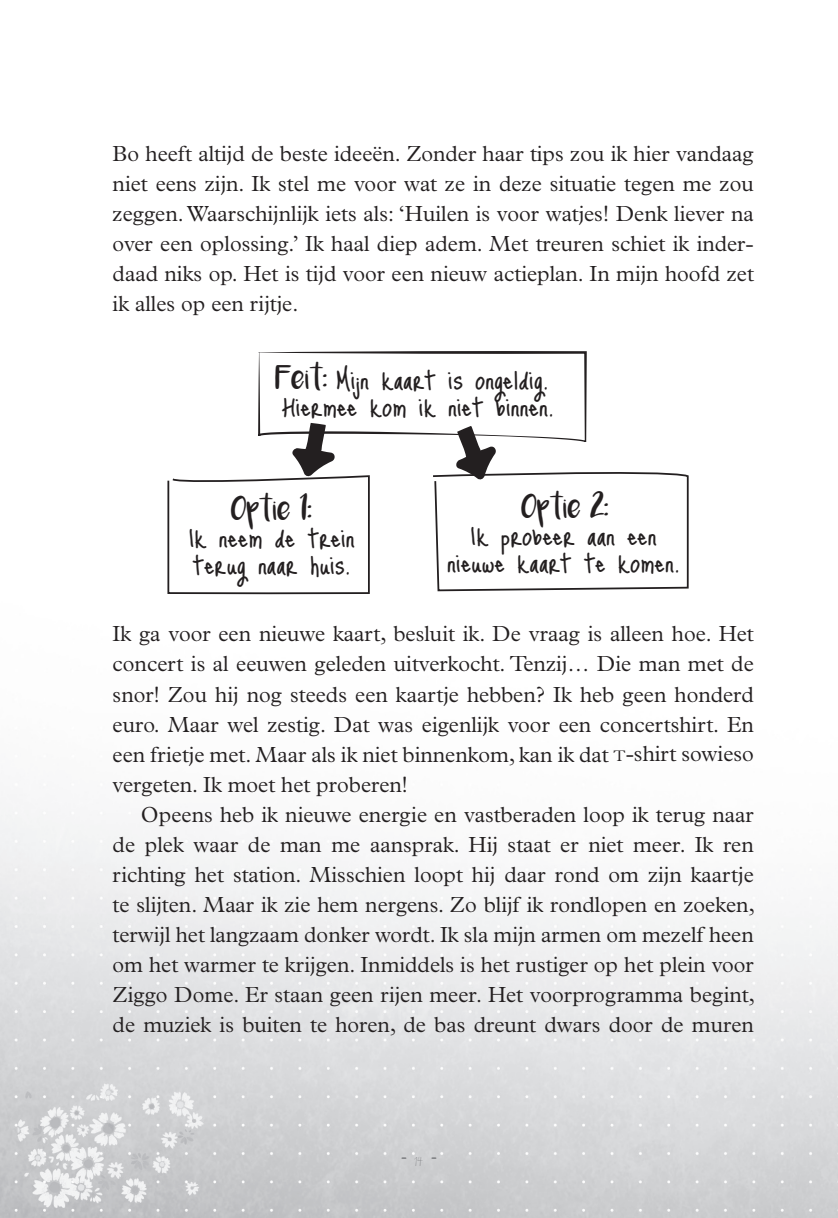
<style>
.page{position:relative;width:838px;height:1218px;background:#fff}
.page>*{position:absolute;margin:0;border:0;box-sizing:border-box;transform-origin:0 0}
.t1{font:41.4px "Just Me Again Down Here";color:#231f20}
.t2{font:300 22px/30px "Plantin Std";color:#231f20;text-align:justify}
.t3{font:20px "Janda Silly Monkey";color:#6c6d70}
.t4{font:18px "Luna";color:#231f20}
.s1{font-size:15.4px}
.s2{font-family:"Matchmaker";font-size:14px}
</style>
<div class="page">
<img style="left:0;top:802px;width:837px;height:415px">
<svg style="left:167px;top:351px;width:522px;height:244px"></svg>
<p class="t2" style="left:113px;top:139px;width:642px">Bo heeft altijd de beste ideeën. Zonder haar tips zou ik hier vandaag niet eens zijn. Ik stel me voor wat ze in deze situatie tegen me zou zeggen. Waarschijnlijk iets als: ‘Huilen is voor watjes! Denk liever na over een oplossing.’ Ik haal diep adem. Met treuren schiet ik inder&shy;daad niks op. Het is tijd voor een nieuw actieplan. In mijn hoofd zet ik alles op een rijtje.</p>
<p class="t4" style="left:275px;top:372px;width:54px">Feit:</p>
<h1 class="t1" style="left:336px;top:354px;width:213px">Mijn kaart is ongeldig.</h1>
<h1 class="t1" style="left:282px;top:381px;width:273px">Hiermee kom ik niet binnen.</h1>
<p class="t4" style="left:231px;top:503px;width:83px">Optie 1:</p>
<h1 class="t1" style="left:189px;top:512px;width:168px">Ik neem de trein</h1>
<h1 class="t1" style="left:193px;top:539px;width:159px">terug naar huis.</h1>
<p class="t4" style="left:521px;top:501px;width:89px">Optie 2:</p>
<h1 class="t1" style="left:470px;top:510px;width:188px">Ik probeer aan een</h1>
<h1 class="t1" style="left:447px;top:537px;width:234px">nieuwe kaart te komen.</h1>
<p class="t2" style="left:113px;top:619px;width:642px">Ik ga voor een nieuwe kaart, besluit ik. De vraag is alleen hoe. Het concert is al eeuwen geleden uitverkocht. Tenzij… Die man met de snor! Zou hij nog steeds een kaartje hebben? Ik heb geen honderd euro. Maar wel zestig. Dat was eigenlijk voor een concertshirt. En een frietje met. Maar als ik niet binnenkom, kan ik dat <span class="s1">t</span>-shirt sowieso vergeten. Ik moet het proberen!</p>
<p class="t2" style="left:113px;top:799px;width:643px;text-indent:28px">Opeens heb ik nieuwe energie en vastberaden loop ik terug naar de plek waar de man me aansprak. Hij staat er niet meer. Ik ren richting het station. Misschien loopt hij daar rond om zijn kaartje te slijten. Maar ik zie hem nergens. Zo blijf ik rondlopen en zoeken, terwijl het langzaam donker wordt. Ik sla mijn armen om mezelf heen om het warmer te krijgen. Inmiddels is het rustiger op het plein voor Ziggo Dome. Er staan geen rijen meer. Het voorprogramma begint, de muziek is buiten te horen, de bas dreunt dwars door de muren</p>
<p class="t3" style="left:401px;top:1143px;width:37px">- <span class="s2">14</span> -</p>
</div>
